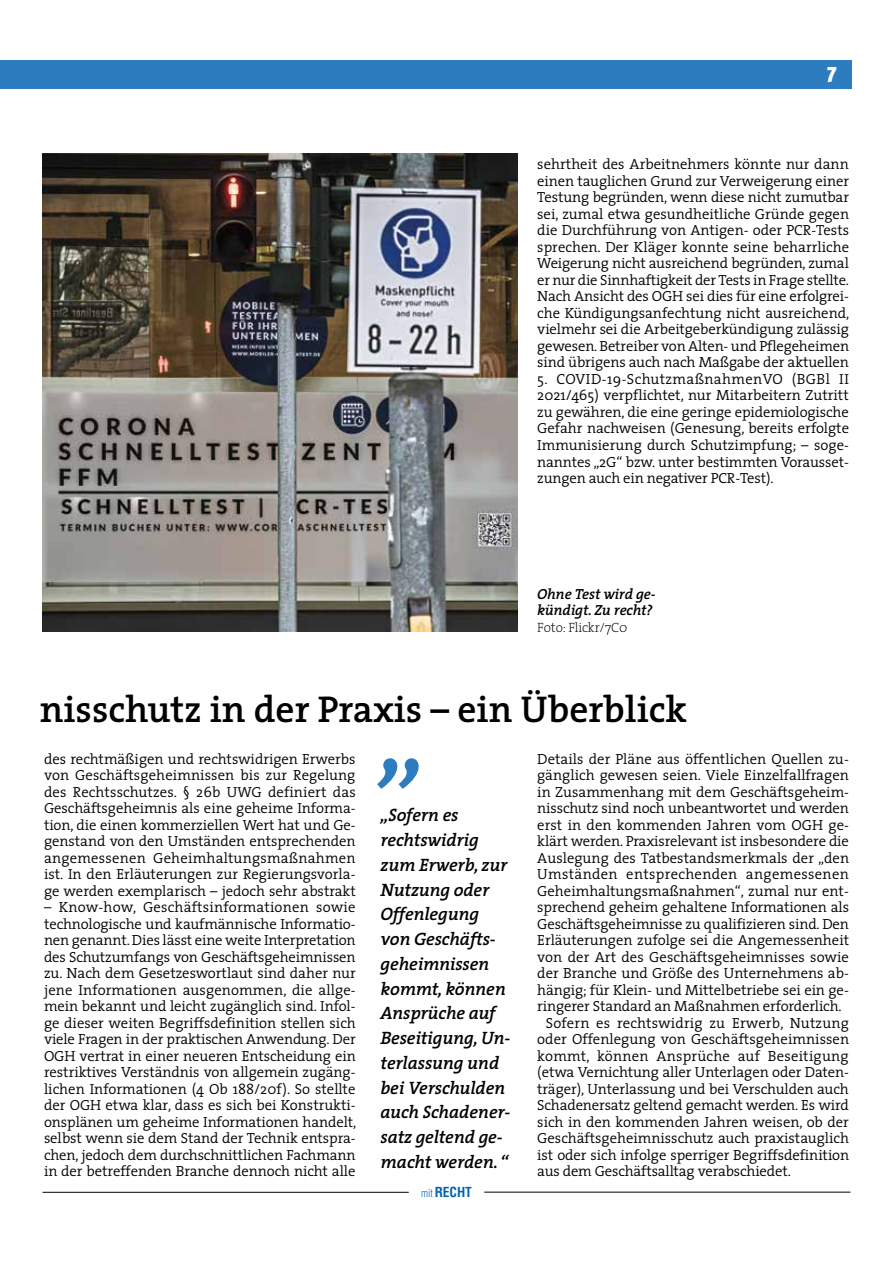
<style>
.page{position:relative;width:893px;height:1263px;background:#fff}
.page>*{position:absolute;margin:0;border:0;box-sizing:border-box;transform-origin:0 0}
.t1{font:italic 600 105px "The Serif";color:#2e7cc0}
.t2{font:600 37.5px "The Serif";color:#000}
.t3{font:900 21px "Meta Plus";color:#fff}
.t4{font:italic 600 18px/24.8px "The Serif";letter-spacing:-.01em;color:#000}
.t5{font:300 14.7px/16.5px "The Serif";letter-spacing:-.005em;color:#000;text-align:justify}
.t6{font:300 14.7px "The Serif";letter-spacing:.02em;color:#000}
.t7{font:300 14.7px "The Serif";letter-spacing:.015em;color:#000}
.t8{font:italic 600 14.7px/16.5px "The Serif";letter-spacing:-.01em;color:#000}
.t9{font:200 13.5px "The Serif";letter-spacing:-.01em;color:#000}
.t10{font:700 condensed 13.5px "Helvetica";color:#0063af}
.s1{font-weight:300;font-size:10.5px}
</style>
<div class="page">
<hr style="left:43px;top:1192px;width:366px;height:1px;background:#000">
<hr style="left:484px;top:1192px;width:366px;height:1px;background:#000">
<div style="left:0;top:60px;width:852px;height:29px;background:#2e7cc0"></div>
<img style="left:43px;top:153px;width:474px;height:478px">
<h3 class="t3" style="left:819px;top:62px;width:19px">1 17</h3>
<p class="t5" style="left:537px;top:156px;width:314px">sehrtheit des Arbeitnehmers könnte nur dann einen tauglichen Grund zur Verweigerung einer Testung begründen, wenn diese nicht zumutbar sei, zumal etwa gesundheitliche Gründe gegen die Durchführung von Antigen- oder PCR-Tests sprechen. Der Kläger konnte seine beharrliche Weigerung nicht ausreichend begründen, zumal er nur die Sinnhaftigkeit der Tests in Frage stellte.<br>Nach Ansicht des OGH sei dies für eine erfolgrei&shy;che Kündigungsanfechtung nicht ausreichend, vielmehr sei die Arbeitgeberkündigung zulässig gewesen. Betreiber von Alten- und Pflegeheimen sind übrigens auch nach Maßgabe der aktuellen</p>
<p class="t5" style="left:537px;top:370px;width:313px">5. COVID-19-SchutzmaßnahmenVO (BGBl II 2021/465) verpflichtet, nur Mitarbeitern Zutritt zu gewähren, die eine geringe epidemiologische Gefahr nachweisen (Genesung, bereits erfolgte Immunisierung durch Schutzimpfung; – soge&shy;nanntes „2G“ bzw. unter bestimmten Vorausset&shy;zungen auch ein negativer PCR-Test).</p>
<p class="t8" style="left:537px;top:585px;width:120px">Ohne Test wird ge&shy;kündigt. Zu recht?</p>
<p class="t9" style="left:537px;top:616px;width:92px">Foto: Flickr/7C0</p>
<h2 class="t2" style="left:40px;top:678px;width:649px">nisschutz in der Praxis – ein Überblick</h2>
<p class="t5" style="left:44px;top:750px;width:313px">des rechtmäßigen und rechtswidrigen Erwerbs von Geschäftsgeheimnissen bis zur Regelung des Rechtsschutzes. § 26b UWG definiert das Geschäftsgeheimnis als eine geheime Informa&shy;tion, die einen kommerziellen Wert hat und Ge&shy;genstand von den Umständen entsprechenden angemessenen Geheimhaltungsmaßnahmen ist. In den Erläuterungen zur Regierungsvorla&shy;ge werden exemplarisch – jedoch sehr abstrakt</p>
<p class="t5" style="left:44px;top:898px;width:314px">– Know-how, Geschäftsinformationen sowie technologische und kaufmännische Informatio&shy;nen genannt. Dies lässt eine weite Interpretation des Schutzumfangs von Geschäftsgeheimnissen zu. Nach dem Gesetzeswortlaut sind daher nur jene Informationen ausgenommen, die allge&shy;mein bekannt und leicht zugänglich sind. Infol&shy;ge dieser weiten Begriffsdefinition stellen sich viele Fragen in der praktischen Anwendung. Der OGH vertrat in einer neueren Entscheidung ein restriktives Verständnis von allgemein zugäng&shy;lichen Informationen (4 Ob 188/20f). So stellte der OGH etwa klar, dass es sich bei Konstrukti&shy;onsplänen um geheime Informationen handelt, selbst wenn sie dem Stand der Technik entspra&shy;chen, jedoch dem durchschnittlichen Fachmann in der betreffenden Branche dennoch nicht alle</p>
<p class="t5" style="left:537px;top:750px;width:313px">Details der Pläne aus öffentlichen Quellen zu-</p>
<p class="t5" style="left:537px;top:766px;width:313px">gänglich gewesen seien. Viele Einzelfallfragen</p>
<p class="t5" style="left:537px;top:783px;width:313px">in Zusammenhang mit dem Geschäftsgeheim-</p>
<p class="t5" style="left:537px;top:799px;width:313px">nisschutz sind noch unbeantwortet und werden</p>
<p class="t5" style="left:537px;top:816px;width:313px">erst in den kommenden Jahren vom OGH ge-</p>
<p class="t5" style="left:537px;top:832px;width:313px">klärt werden. Praxisrelevant ist insbesondere die</p>
<p class="t5" style="left:537px;top:849px;width:313px">Auslegung des Tatbestandsmerkmals der „den</p>
<p class="t6" style="left:537px;top:862px;width:313px">Umständen entsprechenden angemessenen</p>
<p class="t5" style="left:537px;top:882px;width:313px">Geheimhaltungsmaßnahmen“, zumal nur ent-</p>
<p class="t5" style="left:537px;top:898px;width:313px">sprechend geheim gehaltene Informationen als</p>
<p class="t5" style="left:537px;top:915px;width:313px">Geschäftsgeheimnisse zu qualifizieren sind. Den</p>
<p class="t5" style="left:537px;top:931px;width:313px">Erläuterungen zufolge sei die Angemessenheit</p>
<p class="t5" style="left:537px;top:948px;width:313px">von der Art des Geschäftsgeheimnisses sowie</p>
<p class="t5" style="left:537px;top:964px;width:313px">der Branche und Größe des Unternehmens ab-</p>
<p class="t5" style="left:537px;top:981px;width:313px">hängig; für Klein- und Mittelbetriebe sei ein ge-</p>
<p class="t5" style="left:537px;top:997px;width:306px">ringerer Standard an Maßnahmen erforderlich.</p>
<p class="t5" style="left:546px;top:1014px;width:305px">Sofern es rechtswidrig zu Erwerb, Nutzung</p>
<p class="t5" style="left:537px;top:1030px;width:313px">oder Offenlegung von Geschäftsgeheimnissen</p>
<p class="t7" style="left:537px;top:1043px;width:313px">kommt, können Ansprüche auf Beseitigung</p>
<p class="t5" style="left:537px;top:1063px;width:313px">(etwa Vernichtung aller Unterlagen oder Daten-</p>
<p class="t5" style="left:537px;top:1080px;width:313px">träger), Unterlassung und bei Verschulden auch</p>
<p class="t5" style="left:537px;top:1096px;width:313px">Schadenersatz geltend gemacht werden. Es wird</p>
<p class="t5" style="left:537px;top:1113px;width:313px">sich in den kommenden Jahren weisen, ob der</p>
<p class="t5" style="left:537px;top:1129px;width:313px">Geschäftsgeheimnisschutz auch praxistauglich</p>
<p class="t5" style="left:537px;top:1146px;width:313px">ist oder sich infolge sperriger Begriffsdefinition</p>
<p class="t5" style="left:537px;top:1162px;width:255px">aus dem Geschäftsalltag verabschiedet.</p>
<h1 class="t1" style="left:381px;top:649px;width:48px">„</h1>
<p class="t4" style="left:381px;top:802px;width:131px">„Sofern es rechtswidrig zum Erwerb, zur<br>Nutzung oder<br>Offenlegung von Geschäfts&shy;geheimnissen kommt, können<br>Ansprüche auf<br>Beseitigung, Un&shy;terlassung und bei Verschulden auch Schadener&shy;satz geltend ge&shy;macht werden. “</p>
<p class="t10" style="left:421px;top:1183px;width:52px"><span class="s1">mit</span> RECHT</p>
</div>
